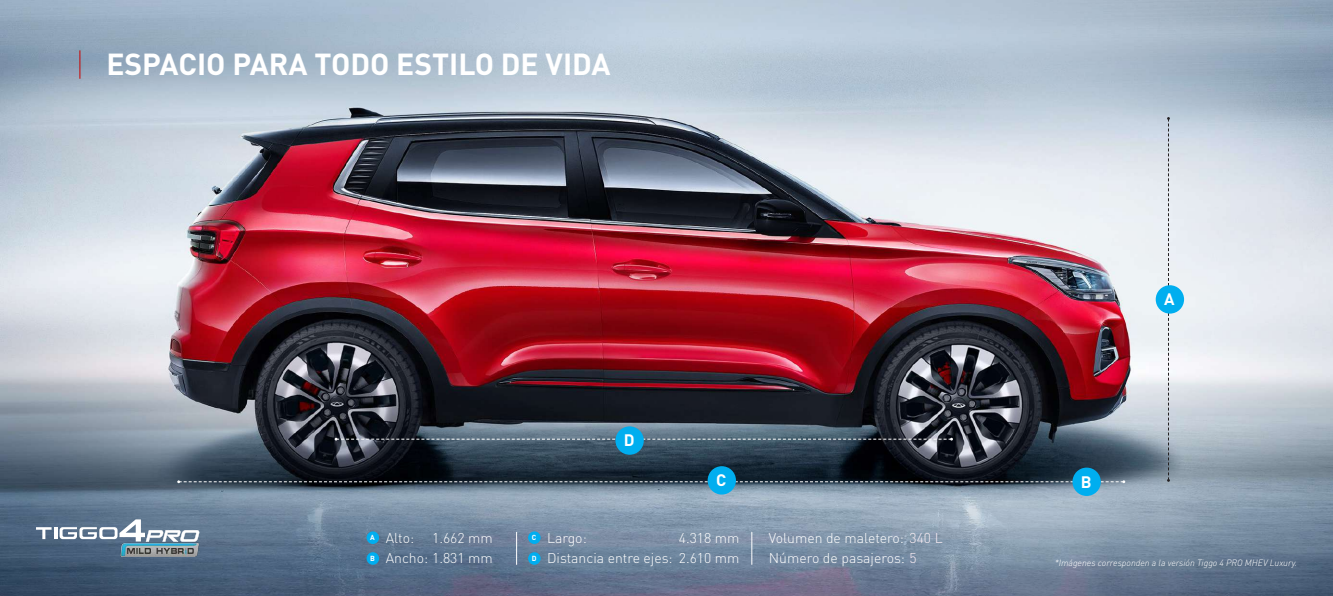
<style>
.page{position:relative;width:1333px;height:596px;background:#fff}
.page>*{position:absolute;margin:0;border:0;box-sizing:border-box;transform-origin:0 0}
.t1{font:700 30px "DIN Pro";color:#fff}
.t2{font:700 16.4px "DIN Pro";color:#fff}
.t3{font:300 14px/20.8px "DIN Pro";color:#fff}
.t4{font:italic 300 9px "DIN Pro";color:#fff}
.t5{font:700 7.3px "DIN Pro";color:#fff}
.s1{color:#fdeff5}
</style>
<div class="page">
<img style="left:0;top:0;width:1332px;height:595px">
<svg style="left:79px;top:50px;width:1px;height:29px"></svg>
<svg style="left:36px;top:519px;width:163px;height:22px"></svg>
<img style="left:120px;top:541px;width:79px;height:18px">
<svg style="left:177px;top:480px;width:948px;height:3px"></svg>
<svg style="left:334px;top:437px;width:618px;height:3px"></svg>
<svg style="left:1166px;top:117px;width:3px;height:364px"></svg>
<hr style="left:516px;top:531px;width:1px;height:33px;background:#fff">
<hr style="left:751px;top:531px;width:1px;height:33px;background:#fff">
<div style="left:1072px;top:467px;width:28px;height:28px;background:#00aeef;border-radius:50%"></div>
<div style="left:1155px;top:285px;width:28px;height:28px;background:#00aeef;border-radius:50%"></div>
<div style="left:707px;top:466px;width:29px;height:28px;background:#00aeef;border-radius:50%"></div>
<div style="left:615px;top:426px;width:28px;height:28px;background:#00aeef;border-radius:50%"></div>
<div style="left:366px;top:531px;width:13px;height:12px;background:#00aeef;border-radius:50%"></div>
<div style="left:528px;top:531px;width:12px;height:12px;background:#00aeef;border-radius:50%"></div>
<div style="left:366px;top:552px;width:13px;height:12px;background:#00aeef;border-radius:50%"></div>
<div style="left:528px;top:552px;width:12px;height:12px;background:#00aeef;border-radius:50%"></div>
<h1 class="t1" style="left:106px;top:40px;width:506px">ESPACIO PARA TODO ESTILO DE VIDA</h1>
<p class="t2" style="left:624px;top:426px;width:12px">D</p>
<p class="t2" style="left:716px;top:466px;width:12px">C</p>
<p class="t3" style="left:386px;top:525px;width:108px">Alto:<br>Ancho: 1.831 mm</p>
<p class="t3" style="left:547px;top:525px;width:194px">Largo:<br>Distancia entre ejes: 2.610 mm</p>
<p class="t3" style="left:769px;top:525px;width:175px">Volumen de maletero: <span class="s1">340 L<br></span>Número de pasajeros: <span class="s1">5</span></p>
<p class="t3" style="left:432px;top:525px;width:62px">1.662 mm</p>
<p class="t3" style="left:678px;top:525px;width:62px">4.318 mm</p>
<p class="t5" style="left:370px;top:531px;width:6px">A</p>
<p class="t5" style="left:532px;top:531px;width:6px">C</p>
<p class="t5" style="left:370px;top:552px;width:6px">B</p>
<p class="t5" style="left:532px;top:552px;width:6px">D</p>
<p class="t2" style="left:1080px;top:467px;width:12px">B</p>
<p class="t2" style="left:1164px;top:285px;width:12px">A</p>
<p class="t4" style="left:1054px;top:556px;width:244px">*Imágenes corresponden a la versión Tiggo 4 PRO MHEV Luxury.</p>
</div>
